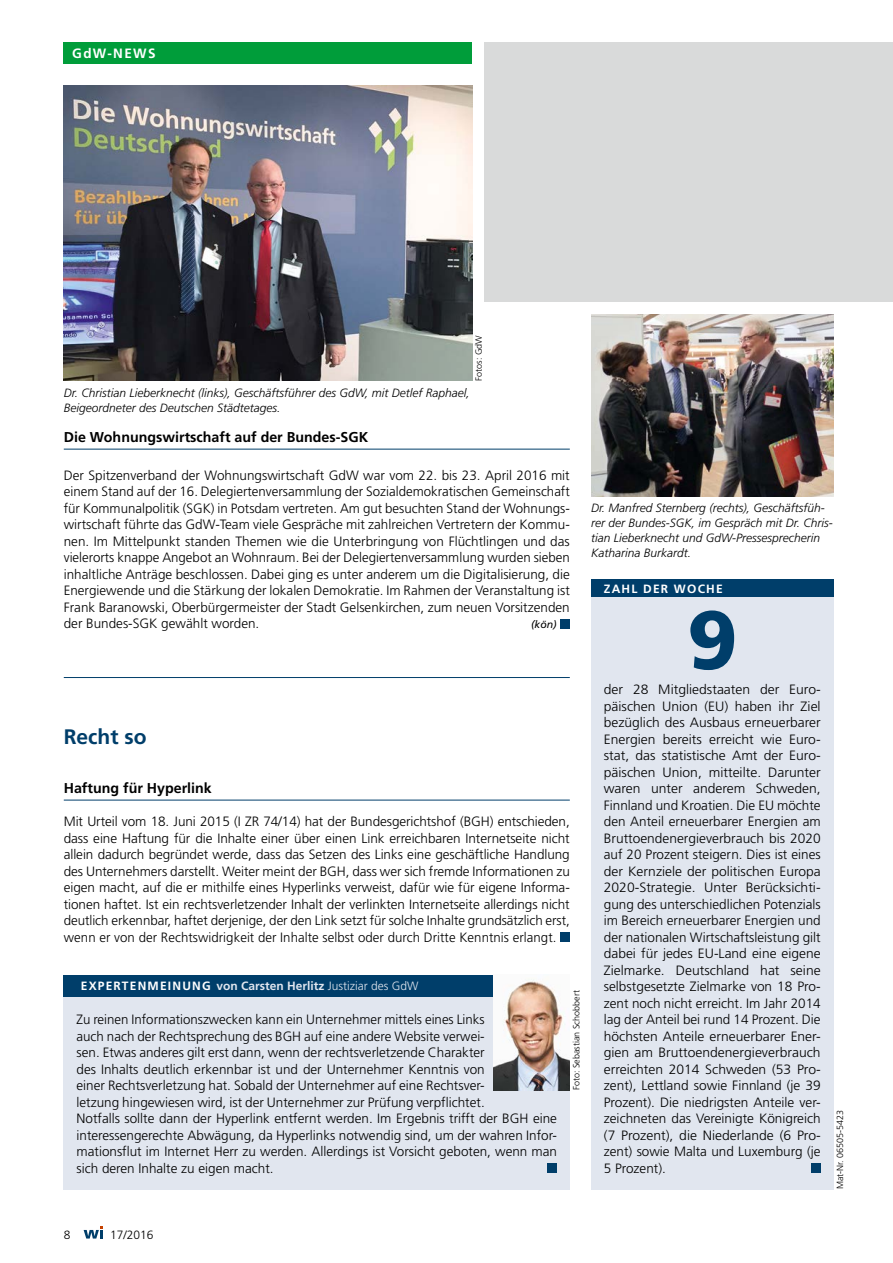
<style>
.page{position:relative;width:893px;height:1263px;background:#fff}
.page>*{position:absolute;margin:0;border:0;box-sizing:border-box;transform-origin:0 0}
.t1{font:900 82.5px "Frutiger";color:#003e6a}
.t2{font:700 21px "Frutiger";color:#003e6a}
.t3{font:700 14.25px "Frutiger";color:#000}
.t4{font:300 13.5px/16.5px "Frutiger";color:#000;text-align:justify}
.t5{font:700 13.5px "Frutiger";letter-spacing:.1em;color:#fff}
.t6{font:italic 300 12px/15px "Frutiger";color:#000}
.t7{font:700 12px "Frutiger";letter-spacing:.04em;color:#e1e6ef}
.t8{font:700 12px "Frutiger";letter-spacing:.1em;color:#fff}
.t9{font:300 12px "Frutiger";color:#000}
.t10{font:italic 10.5px "Frutiger";color:#000}
.t11{font:300 9px "Frutiger";color:#000}
.s1{color:#fff}
.s2{font-weight:300}
</style>
<div class="page">
<div style="left:485px;top:43px;width:408px;height:259px;background:#d9dada"></div>
<hr style="left:64px;top:800px;width:506px;height:1px;background:#003e6a">
<div style="left:591px;top:582px;width:242px;height:607px;background:#e1e6ef"></div>
<div style="left:591px;top:580px;width:242px;height:17px;background:#003e6a"></div>
<div style="left:811px;top:1163px;width:10px;height:10px;background:#003e6a"></div>
<div style="left:64px;top:43px;width:408px;height:21px;background:#009d3a"></div>
<hr style="left:64px;top:677px;width:506px;height:1px;background:#003e6a">
<hr style="left:64px;top:449px;width:506px;height:1px;background:#003e6a">
<div style="left:560px;top:619px;width:10px;height:9px;background:#003e6a"></div>
<div style="left:64px;top:975px;width:506px;height:214px;background:#e1e6ef"></div>
<div style="left:548px;top:1163px;width:9px;height:10px;background:#003e6a"></div>
<div style="left:64px;top:975px;width:506px;height:21px;background:#003e6a"></div>
<img style="left:493px;top:975px;width:77px;height:115px">
<div style="left:561px;top:932px;width:9px;height:10px;background:#003e6a"></div>
<img style="left:64px;top:85px;width:408px;height:296px">
<img style="left:591px;top:315px;width:242px;height:181px">
<svg style="left:84px;top:1226px;width:19px;height:12px"></svg>
<p class="t5" style="left:72px;top:46px;width:85px">GdW-NEWS</p>
<p class="t5" style="left:72px;top:46px;width:72px">NACHRUF</p>
<p class="t11" style="left:473px;top:381px;width:47px;rotate:-90deg">Fotos: GdW</p>
<p class="t6" style="left:64px;top:385px;width:408px">Dr. Christian Lieberknecht (links), Geschäftsführer des GdW, mit Detlef Raphael,<br>Beigeordneter des Deutschen Städtetages.</p>
<p class="t3" style="left:64px;top:429px;width:306px">Die Wohnungswirtschaft auf der Bundes-SGK</p>
<p class="t4" style="left:64px;top:467px;width:508px">Der Spitzenverband der Wohnungswirtschaft GdW war vom 22. bis 23. April 2016 mit einem Stand auf der 16. Delegiertenversammlung der Sozialdemokratischen Gemeinschaft für Kommunalpolitik (SGK) in Potsdam vertreten. Am gut besuchten Stand der Wohnungs&shy;wirtschaft führte das GdW-Team viele Gespräche mit zahlreichen Vertretern der Kommu&shy;nen. Im Mittelpunkt standen Themen wie die Unterbringung von Flüchtlingen und das vielerorts knappe Angebot an Wohnraum. Bei der Delegiertenversammlung wurden sieben inhaltliche Anträge beschlossen. Dabei ging es unter anderem um die Digitalisierung, die Energiewende und die Stärkung der lokalen Demokratie. Im Rahmen der Veranstaltung ist Frank Baranowski, Oberbürgermeister der Stadt Gelsenkirchen, zum neuen Vorsitzenden der Bundes-SGK gewählt worden.</p>
<p class="t10" style="left:531px;top:619px;width:27px">(kön)</p>
<h2 class="t2" style="left:64px;top:725px;width:84px">Recht so</h2>
<p class="t3" style="left:64px;top:780px;width:150px">Haftung für Hyperlink</p>
<p class="t4" style="left:64px;top:814px;width:508px">Mit Urteil vom 18. Juni 2015 (I ZR 74/14) hat der Bundesgerichtshof (BGH) entschieden, dass eine Haftung für die Inhalte einer über einen Link erreichbaren Internetseite nicht allein dadurch begründet werde, dass das Setzen des Links eine geschäftliche Handlung des Unternehmers darstellt. Weiter meint der BGH, dass wer sich fremde Informationen zu eigen macht, auf die er mithilfe eines Hyperlinks verweist, dafür wie für eigene Informa&shy;tionen haftet. Ist ein rechtsverletzender Inhalt der verlinkten Internetseite allerdings nicht deutlich erkennbar, haftet derjenige, der den Link setzt für solche Inhalte grundsätzlich erst, wenn er von der Rechtswidrigkeit der Inhalte selbst oder durch Dritte Kenntnis erlangt.</p>
<p class="t7" style="left:81px;top:979px;width:339px"><span class="s1">EXPERTENMEINUNG</span> von Carsten Herlitz <span class="s2">Justiziar des GdW</span></p>
<p class="t4" style="left:77px;top:1012px;width:482px;text-align:left">Zu reinen Informationszwecken kann ein Unternehmer mittels eines Links<br>auch nach der Rechtsprechung des BGH auf eine andere Website verwei-<br>sen. Etwas anderes gilt erst dann, wenn der rechtsverletzende Charakter<br>des Inhalts deutlich erkennbar ist und der Unternehmer Kenntnis von<br>einer Rechtsverletzung hat. Sobald der Unternehmer auf eine Rechtsver-<br>letzung hingewiesen wird, ist der Unternehmer zur Prüfung verpflichtet.<br>Notfalls sollte dann der Hyperlink entfernt werden. Im Ergebnis trifft der BGH eine interessengerechte Abwägung, da Hyperlinks notwendig sind, um der wahren Infor&shy;mationsflut im Internet Herr zu werden. Allerdings ist Vorsicht geboten, wenn man sich deren Inhalte zu eigen macht.</p>
<p class="t11" style="left:571px;top:1090px;width:102px;rotate:-90deg">Foto: Sebastian Schobbert</p>
<p class="t6" style="left:591px;top:500px;width:243px">Dr. Manfred Sternberg (rechts), Geschäftsfüh&shy;rer der Bundes-SGK, im Gespräch mit Dr. Chris&shy;tian Lieberknecht und GdW-Pressesprecherin Katharina Burkardt.</p>
<p class="t8" style="left:604px;top:582px;width:120px">ZAHL DER WOCHE</p>
<h1 class="t1" style="left:687px;top:590px;width:52px">9</h1>
<p class="t4" style="left:604px;top:682px;width:218px">der 28 Mitgliedstaaten der Euro&shy;päischen Union (EU) haben ihr Ziel bezüglich des Ausbaus erneuerbarer Energien bereits erreicht wie Euro&shy;stat, das statistische Amt der Euro&shy;päischen Union, mitteilte. Darunter waren unter anderem Schweden, Finnland und Kroatien. Die EU möchte den Anteil erneuerbarer Energien am Bruttoendenergieverbrauch bis 2020 auf 20 Prozent steigern. Dies ist eines der Kernziele der politischen Europa 2020-Strategie. Unter Berücksichti&shy;gung des unterschiedlichen Potenzials im Bereich erneuerbarer Energien und der nationalen Wirtschaftsleistung gilt dabei für jedes EU-Land eine eigene Zielmarke. Deutschland hat seine selbstgesetzte Zielmarke von 18 Pro&shy;zent noch nicht erreicht. Im Jahr 2014 lag der Anteil bei rund 14 Prozent. Die höchsten Anteile erneuerbarer Ener&shy;gien am Bruttoendenergieverbrauch erreichten 2014 Schweden (53 Pro&shy;zent), Lettland sowie Finnland (je 39<br>Prozent). Die niedrigsten Anteile ver&shy;zeichneten das Vereinigte Königreich (7 Prozent), die Niederlande (6 Pro&shy;zent) sowie Malta und Luxemburg (je 5 Prozent).</p>
<p class="t11" style="left:835px;top:1189px;width:81px;rotate:-90deg">Mat-Nr. 06505-5423</p>
<p class="t9" style="left:64px;top:1227px;width:8px">8</p>
<p class="t9" style="left:110px;top:1227px;width:45px">17/2016</p>
</div>
